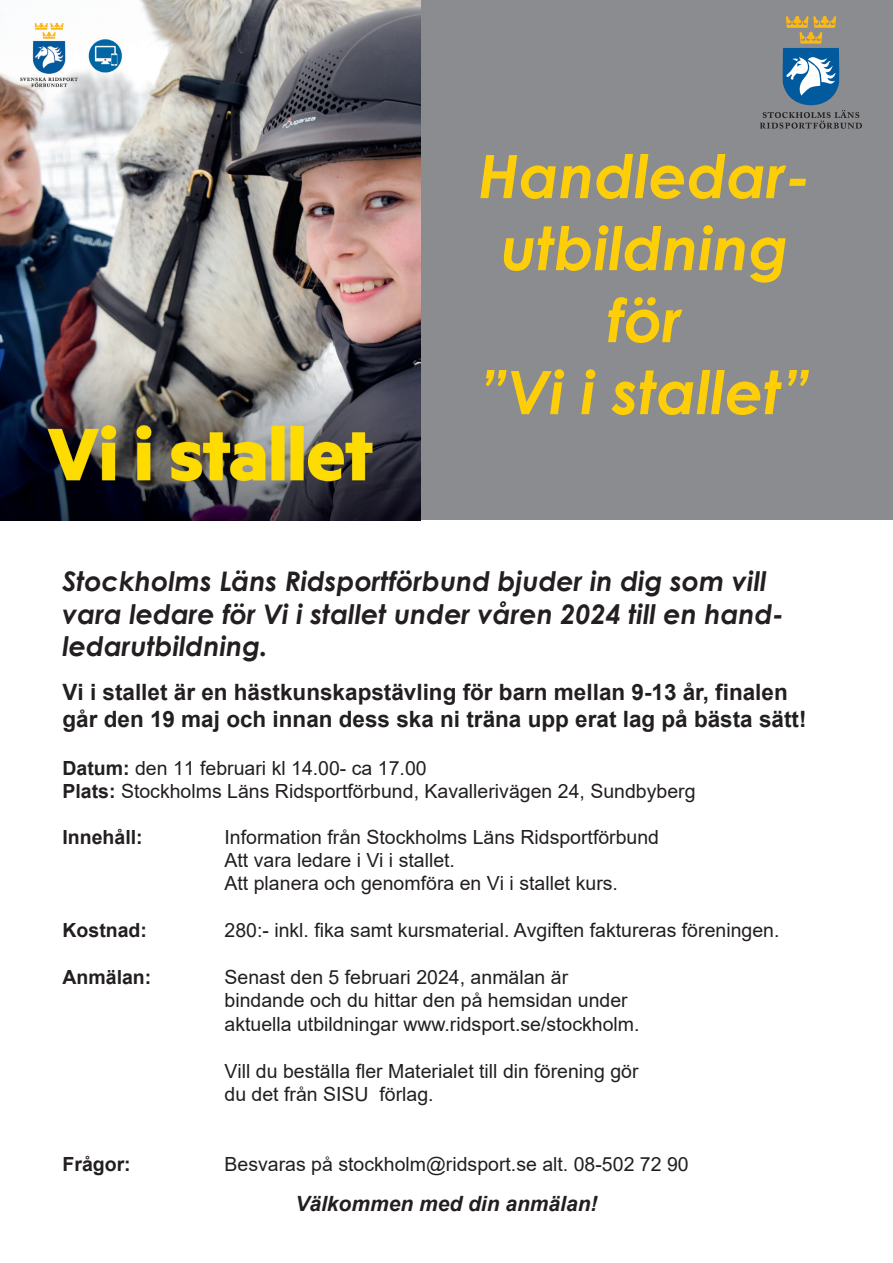
<style>
.page{position:relative;width:893px;height:1263px;background:#fff}
.page>*{position:absolute;margin:0;border:0;box-sizing:border-box;transform-origin:0 0}
.t1{font:italic 700 60px "Century Gothic";color:#fece08}
.t2{font:italic 700 27px/32.4px "Century Gothic";color:#231f20}
.t3{font:700 22.5px/27px "Arial";color:#231f20}
.t4{font:italic 700 21px "Arial";color:#231f20}
.t5{font:19.5px/23.4px "Arial";color:#231f20}
.t6{font:700 19.5px "Arial";color:#231f20}
.s1{font-weight:700}
</style>
<div class="page">
<div style="left:396px;top:1px;width:497px;height:519px;background:#8a8c8f"></div>
<svg style="left:760px;top:16px;width:102px;height:113px"></svg>
<img style="left:0;top:0;width:421px;height:520px">
<p class="t1" style="left:478px;top:131px;width:334px">Handledar-</p>
<p class="t1" style="left:501px;top:203px;width:290px">utbildning</p>
<p class="t1" style="left:607px;top:275px;width:76px">för</p>
<p class="t1" style="left:479px;top:347px;width:333px">”Vi i stallet”</p>
<p class="t2" style="left:63px;top:564px;width:723px">Stockholms Läns Ridsportförbund bjuder in dig som vill vara ledare för Vi i stallet under våren 2024 till en hand&shy;ledarutbildning.</p>
<p class="t3" style="left:63px;top:679px;width:746px">Vi i stallet är en hästkunskapstävling för barn mellan 9-13 år, finalen går den 19 maj och innan dess ska ni träna upp erat lag på bästa sätt!</p>
<p class="t5" style="left:63px;top:756px;width:634px"><span class="s1">Datum:</span> den 11 februari kl 14.00- ca 17.00<br><span class="s1">Plats:</span> Stockholms Läns Ridsportförbund, Kavallerivägen 24, Sundbyberg</p>
<p class="t6" style="left:63px;top:823px;width:82px">Innehåll:</p>
<p class="t6" style="left:63px;top:917px;width:86px">Kostnad:</p>
<p class="t5" style="left:225px;top:825px;width:436px">Information från Stockholms Läns Ridsportförbund<br>Att vara ledare i Vi i stallet.<br>Att planera och genomföra en Vi i stallet kurs.</p>
<p class="t5" style="left:225px;top:918px;width:556px">280:- inkl. fika samt kursmaterial. Avgiften faktureras föreningen.</p>
<p class="t6" style="left:63px;top:963px;width:90px">Anmälan:</p>
<p class="t5" style="left:224px;top:965px;width:417px">Senast den 5 februari 2024, anmälan är bindande och du hittar den på hemsidan under aktuella utbildningar www.ridsport.se/stockholm.</p>
<p class="t5" style="left:225px;top:1059px;width:415px">Vill du beställa fler Materialet till din förening gör du det från SISU förlag.</p>
<p class="t6" style="left:63px;top:1151px;width:70px">Frågor:</p>
<p class="t5" style="left:225px;top:1152px;width:466px">Besvaras på stockholm@ridsport.se alt. 08-502 72 90</p>
<p class="t4" style="left:295px;top:1189px;width:304px">Välkommen med din anmälan!</p>
</div>
